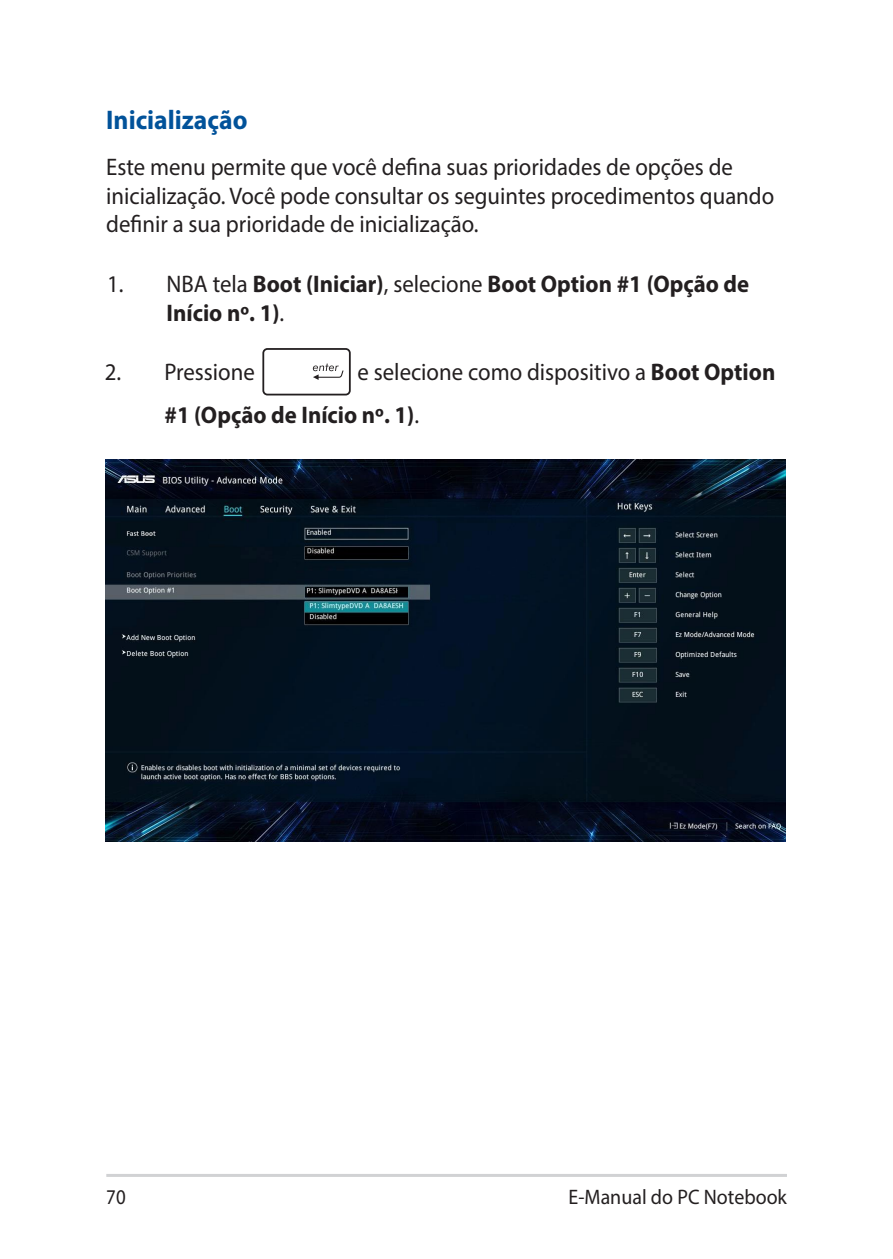
<style>
.page{position:relative;width:893px;height:1259px;background:#fff}
.page>*{position:absolute;margin:0;border:0;box-sizing:border-box;transform-origin:0 0}
.t1{font:700 27px "Myriad Pro";color:#01529a;scale:.95 1}
.t2{font:24px/28.8px "Myriad Pro";color:#231f20;scale:.95 1}
.t3{font:700 24px/43.2px "Myriad Pro";color:#231f20;scale:.95 1}
.t4{font:21px "Myriad Pro";color:#231f20;scale:.95 1}
.t5{font:21px "Myriad Pro";color:#231f20;scale:.9 1}
.s1{font-weight:400}
</style>
<div class="page">
<hr style="left:106px;top:1174px;width:681px;height:3px;background:#d1d2d4">
<div style="left:262px;top:348px;width:89px;height:47px;border:2px solid #231f20;border-radius:4px"></div>
<svg style="left:313px;top:363px;width:31px;height:17px"></svg>
<img style="left:106px;top:459px;width:680px;height:383px">
<p class="t1" style="left:106px;top:102px;width:150px">Inicialização</p>
<p class="t2" style="left:106px;top:152px;width:705px">Este menu permite que você defina suas prioridades de opções de inicialização. Você pode consultar os seguintes procedimentos quando definir a sua prioridade de inicialização.</p>
<p class="t3" style="left:167px;top:269px;width:615px;line-height:28.8px;text-indent:-60px"><span class="s1">1. NBA tela</span> Boot (Iniciar)<span class="s1">, selecione</span> Boot Option #1 (Opção de<br>Início nº. 1)<span class="s1">.</span></p>
<p class="t3" style="left:164px;top:349px;width:645px;text-indent:193px"><span class="s1">e selecione como dispositivo a</span> Boot Option #1 (Opção de Início nº. 1)<span class="s1">.</span></p>
<p class="t2" style="left:105px;top:357px;width:159px">2. Pressione</p>
<p class="t5" style="left:106px;top:1184px;width:23px">70</p>
<p class="t4" style="left:569px;top:1184px;width:231px">E-Manual do PC Notebook</p>
</div>
